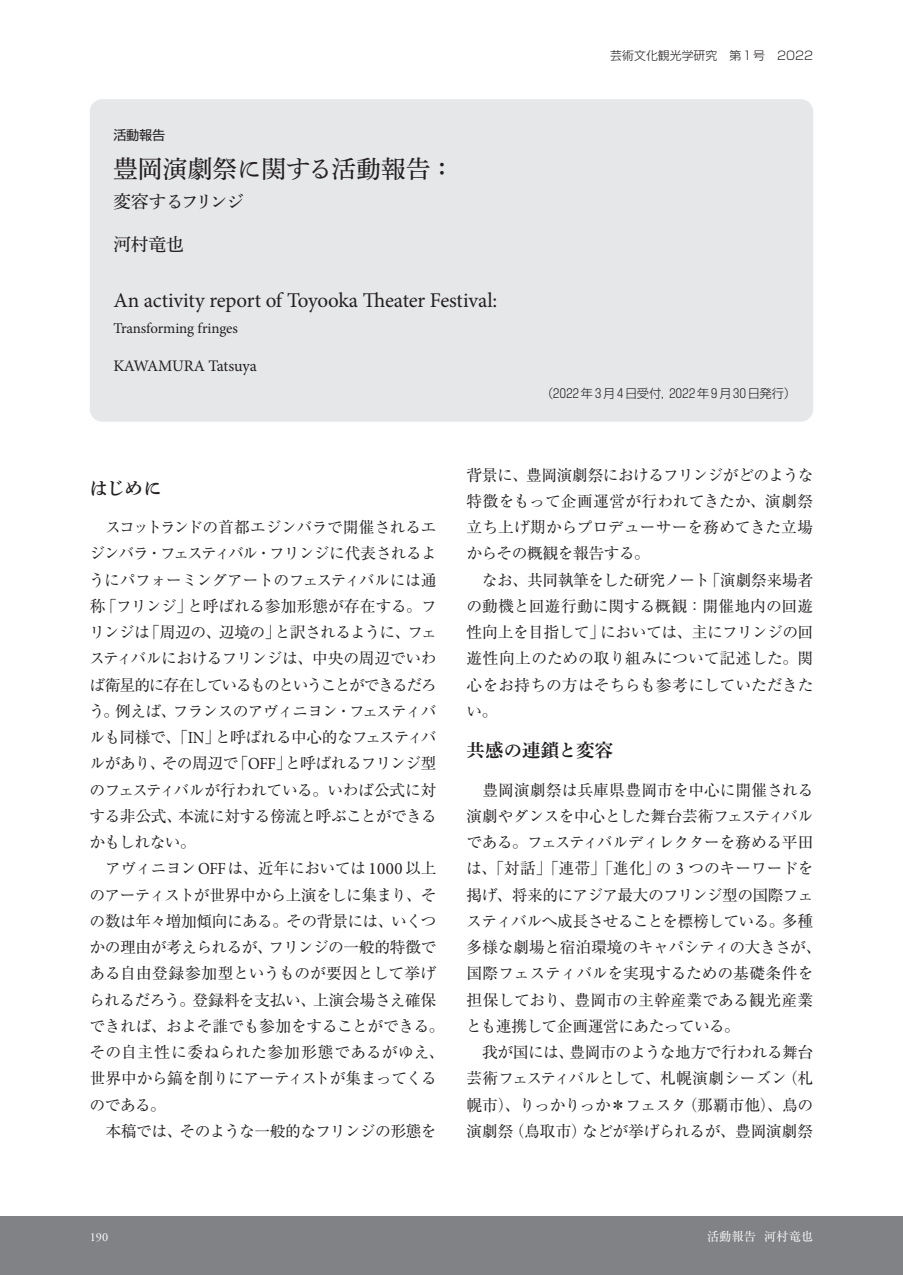
<style>
.page{position:relative;width:903px;height:1275px;background:#fff}
.page>*{position:absolute;margin:0;border:0;box-sizing:border-box;transform-origin:0 0}
.t1{font:24.5px "Shuei Min Pr 6 N M";letter-spacing:.01em;color:#231f20}
.t2{font:21px "Minion Pro";letter-spacing:-.01em;color:#231f20}
.t3{font:18.38px "Shuei Min Pr 6 N B";letter-spacing:.005em;color:#231f20}
.t4{font:17.85px "Shuei Min Pr 6 N M";color:#231f20}
.t5{font:17.5px "Shuei Min Pr 6 N M";letter-spacing:-.04em;color:#231f20}
.t6{font:16.1px "Minion Pro";letter-spacing:-.01em;color:#231f20}
.t7{font:15.75px/26.2px "Ryumin Pr 6 N";letter-spacing:-.025em;color:#231f20}
.t8{font:14.88px "Minion Pro";letter-spacing:-.01em;color:#231f20}
.t9{font:13.12px "Shin Go Pr 6 N";color:#231f20}
.t10{font:300 12.25px "Shin Go Pr 6 N";letter-spacing:.14em;color:#231f20}
.t11{font:12.25px "Ryumin Pr 6 N";color:#fff}
.t12{font:12.25px "Adobe Garamond Pro";color:#fff}
.t13{font:300 11.9px "Shin Go Pr 6 N";color:#231f20}
.s1{font-family:"Minion Pro";font-size:16.97px}
.s2{font-family:"Minion Pro";font-size:17.32px}
</style>
<div class="page">
<div style="left:0;top:1216px;width:903px;height:59px;background:#808285"></div>
<div style="left:90px;top:99px;width:723px;height:323px;background:#e6e7e9;border-radius:12px"></div>
<p class="t9" style="left:113px;top:124px;width:53px">活動報告</p>
<h1 class="t1" style="left:113px;top:146px;width:342px">豊岡演劇祭に関する活動報告：</h1>
<p class="t5" style="left:113px;top:185px;width:132px">変容するフリンジ</p>
<p class="t4" style="left:113px;top:227px;width:72px">河村竜也</p>
<h2 class="t2" style="left:113px;top:286px;width:385px">An activity report of Toyooka Theater Festival:</h2>
<p class="t8" style="left:113px;top:318px;width:126px">Transforming fringes</p>
<p class="t6" style="left:113px;top:355px;width:145px">KAWAMURA Tatsuya</p>
<p class="t13" style="left:610px;top:46px;width:204px">芸術文化観光学研究　第1号　2022</p>
<p class="t10" style="left:541px;top:383px;width:256px">（2022年3月4日受付，2022年9月30日発行）</p>
<p class="t3" style="left:89px;top:478px;width:74px">はじめに</p>
<p class="t7" style="left:89px;top:513px;width:357px">　スコットランドの首都エジンバラで開催されるエジンバラ・フェスティバル・フリンジに代表されるようにパフォーミングアートのフェスティバルには通称「フリンジ」と呼ばれる参加形態が存在する。フリンジは「周辺の、辺境の」と訳されるように、フェスティバルにおけるフリンジは、中央の周辺でいわば衛星的に存在しているものということができるだろう。例えば、フランスのアヴィニヨン・フェスティバルも同様で、「<span class="s1">IN</span>」と呼ばれる中心的なフェスティバルがあり、その周辺で「<span class="s1">OFF</span>」と呼ばれるフリンジ型のフェスティバルが行われている。いわば公式に対する非公式、本流に対する傍流と呼ぶことができるかもしれない。<br>　アヴィニヨン<span class="s1">OFF</span>は、近年においては <span class="s2">1000</span> 以上のアーティストが世界中から上演をしに集まり、その数は年々増加傾向にある。その背景には、いくつかの理由が考えられるが、フリンジの一般的特徴である自由登録参加型というものが要因として挙げられるだろう。登録料を支払い、上演会場さえ確保できれば、およそ誰でも参加をすることができる。その自主性に委ねられた参加形態であるがゆえ、世界中から鎬を削りにアーティストが集まってくるのである。<br>　本稿では、そのような一般的なフリンジの形態を</p>
<p class="t7" style="left:466px;top:461px;width:349px">背景に、豊岡演劇祭におけるフリンジがどのような特徴をもって企画運営が行われてきたか、演劇祭立ち上げ期からプロデューサーを務めてきた立場からその概観を報告する。<br>　なお、共同執筆をした研究ノート「演劇祭来場者の動機と回遊行動に関する概観：開催地内の回遊性向上を目指して」においては、主にフリンジの回遊性向上のための取り組みについて記述した。関心をお持ちの方はそちらも参考にしていただきたい。</p>
<p class="t3" style="left:466px;top:740px;width:148px">共感の連鎖と変容</p>
<p class="t7" style="left:466px;top:776px;width:357px">　豊岡演劇祭は兵庫県豊岡市を中心に開催される演劇やダンスを中心とした舞台芸術フェスティバルである。フェスティバルディレクターを務める平田は、「対話」「連帯」「進化」の <span class="s2">3</span> つのキーワードを掲げ、将来的にアジア最大のフリンジ型の国際フェスティバルへ成長させることを標榜している。多種多様な劇場と宿泊環境のキャパシティの大きさが、国際フェスティバルを実現するための基礎条件を担保しており、豊岡市の主幹産業である観光産業とも連携して企画運営にあたっている。<br>　我が国には、豊岡市のような地方で行われる舞台芸術フェスティバルとして、札幌演劇シーズン（札幌市）、りっかりっか＊フェスタ（那覇市他）、鳥の演劇祭（鳥取市）などが挙げられるが、豊岡演劇祭</p>
<p class="t12" style="left:90px;top:1229px;width:20px">190</p>
<p class="t11" style="left:707px;top:1227px;width:108px">活動報告 河村竜也</p>
</div>
